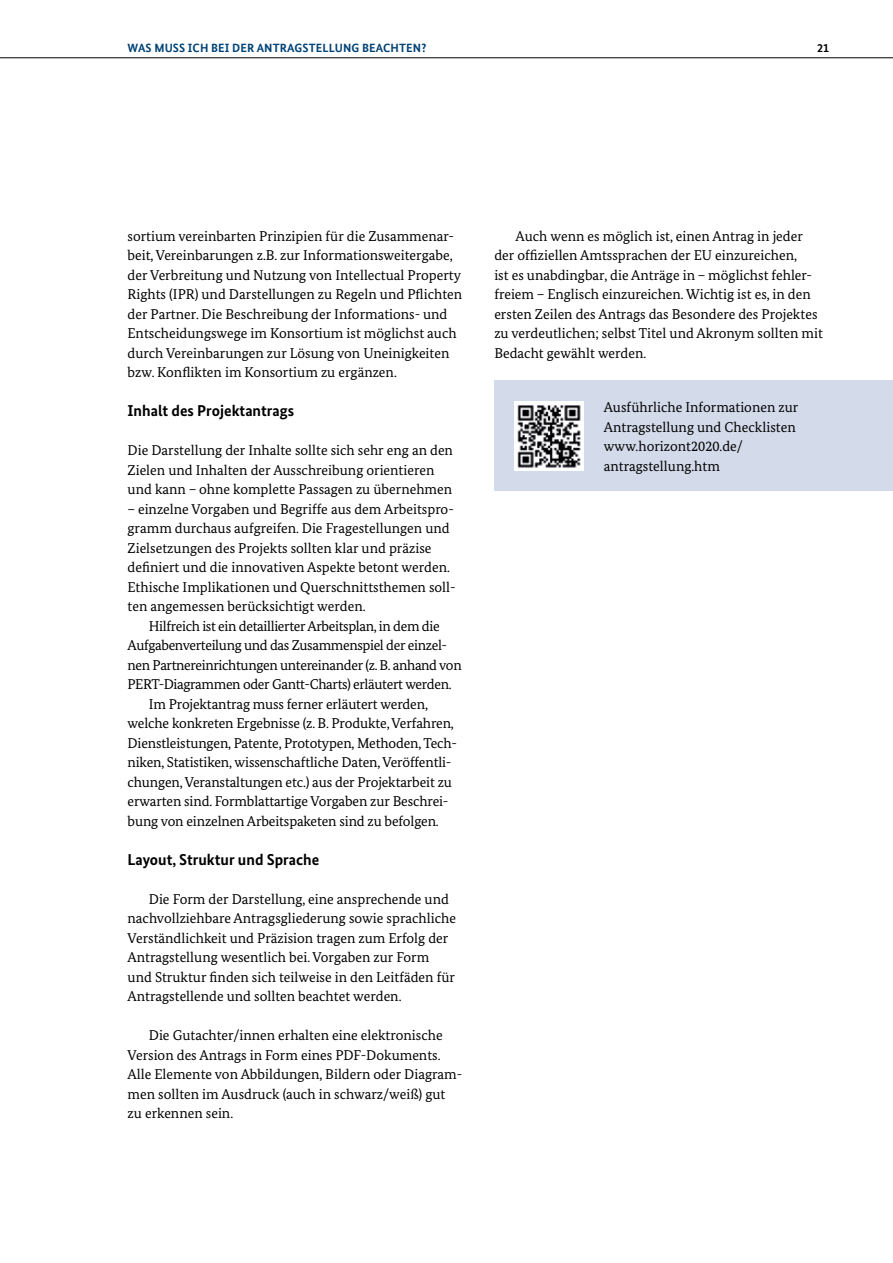
<style>
.page{position:relative;width:893px;height:1263px;background:#fff}
.page>*{position:absolute;margin:0;border:0;box-sizing:border-box;transform-origin:0 0}
.t1{font:700 15.75px "Bundes Sans";color:#000}
.t2{font:14.25px/19.5px "Bundes Serif";color:#000}
.t3{font:14.25px "Bundes Serif";letter-spacing:-.025em;color:#000}
.t4{font:700 12px "Bundes Sans Office";letter-spacing:.01em;color:#004377}
.t5{font:700 12px "Bundes Sans Office";color:#000}
</style>
<div class="page">
<hr style="left:0;top:57px;width:893px;height:1px;background:#000">
<div style="left:494px;top:380px;width:399px;height:111px;background:#d3dbea"></div>
<img style="left:514px;top:401px;width:70px;height:69px">
<p class="t4" style="left:128px;top:41px;width:300px">WAS MUSS ICH BEI DER ANTRAGSTELLUNG BEACHTEN?</p>
<p class="t5" style="left:817px;top:41px;width:13px">21</p>
<p class="t2" style="left:128px;top:226px;width:336px">sortium vereinbarten Prinzipien für die Zusammenar&shy;beit, Vereinbarungen z.B. zur Informationsweitergabe, der Verbreitung und Nutzung von Intellectual Property Rights (IPR) und Darstellungen zu Regeln und Pflichten der Partner. Die Beschreibung der Informations- und Entscheidungswege im Konsortium ist möglichst auch durch Vereinbarungen zur Lösung von Uneinigkeiten bzw. Konflikten im Konsortium zu ergänzen.</p>
<h4 class="t1" style="left:128px;top:401px;width:168px">Inhalt des Projektantrags</h4>
<p class="t2" style="left:128px;top:440px;width:327px">Die Darstellung der Inhalte sollte sich sehr eng an den<br>Zielen und Inhalten der Ausschreibung orientieren und kann – ohne komplette Passagen zu übernehmen</p>
<p class="t2" style="left:128px;top:499px;width:328px">– einzelne Vorgaben und Begriffe aus dem Arbeitspro-</p>
<p class="t2" style="left:128px;top:518px;width:324px">gramm durchaus aufgreifen. Die Fragestellungen und</p>
<p class="t2" style="left:128px;top:538px;width:305px">Zielsetzungen des Projekts sollten klar und präzise</p>
<p class="t2" style="left:128px;top:557px;width:324px">definiert und die innovativen Aspekte betont werden.</p>
<p class="t2" style="left:128px;top:577px;width:330px">Ethische Implikationen und Querschnittsthemen soll-</p>
<p class="t2" style="left:128px;top:596px;width:239px">ten angemessen berücksichtigt werden.</p>
<p class="t3" style="left:149px;top:617px;width:292px">Hilfreich ist ein detaillierter Arbeitsplan, in dem die</p>
<p class="t3" style="left:128px;top:637px;width:321px">Aufgabenverteilung und das Zusammenspiel der einzel-</p>
<p class="t3" style="left:128px;top:656px;width:336px">nen Partnereinrichtungen untereinander (z. B. anhand von</p>
<p class="t3" style="left:128px;top:675px;width:325px">PERT-Diagrammen oder Gantt-Charts) erläutert werden.</p>
<p class="t2" style="left:149px;top:694px;width:281px">Im Projektantrag muss ferner erläutert werden,</p>
<p class="t2" style="left:128px;top:713px;width:328px">welche konkreten Ergebnisse (z. B. Produkte, Verfahren,</p>
<p class="t2" style="left:128px;top:733px;width:331px">Dienstleistungen, Patente, Prototypen, Methoden, Tech-</p>
<p class="t2" style="left:128px;top:752px;width:325px">niken, Statistiken, wissenschaftliche Daten, Veröffentli-</p>
<p class="t2" style="left:128px;top:772px;width:326px">chungen, Veranstaltungen etc.) aus der Projektarbeit zu</p>
<p class="t2" style="left:128px;top:791px;width:322px">erwarten sind. Formblattartige Vorgaben zur Beschrei-</p>
<p class="t2" style="left:128px;top:811px;width:313px">bung von einzelnen Arbeitspaketen sind zu befolgen.</p>
<h4 class="t1" style="left:128px;top:850px;width:193px">Layout, Struktur und Sprache</h4>
<p class="t2" style="left:128px;top:889px;width:330px;text-indent:21px">Die Form der Darstellung, eine ansprechende und nachvollziehbare Antragsgliederung sowie sprachliche Verständlichkeit und Präzision tragen zum Erfolg der Antragstellung wesentlich bei. Vorgaben zur Form und Struktur finden sich teilweise in den Leitfäden für Antragstellende und sollten beachtet werden.</p>
<p class="t2" style="left:128px;top:1025px;width:336px;text-indent:21px">Die Gutachter/innen erhalten eine elektronische Version des Antrags in Form eines PDF-Dokuments.<br>Alle Elemente von Abbildungen, Bildern oder Diagram&shy;men sollten im Ausdruck (auch in schwarz/weiß) gut zu erkennen sein.</p>
<p class="t2" style="left:494px;top:226px;width:330px;text-indent:21px">Auch wenn es möglich ist, einen Antrag in jeder der offiziellen Amtssprachen der EU einzureichen,<br>ist es unabdingbar, die Anträge in – möglichst fehler&shy;freiem – Englisch einzureichen. Wichtig ist es, in den ersten Zeilen des Antrags das Besondere des Projektes zu verdeutlichen; selbst Titel und Akronym sollten mit Bedacht gewählt werden.</p>
<p class="t2" style="left:604px;top:398px;width:196px">Ausführliche Informationen zur<br>Antragstellung und Checklisten</p>
<p class="t2" style="left:604px;top:436px;width:141px">www.horizont2020.de/ antragstellung.htm</p>
</div>
